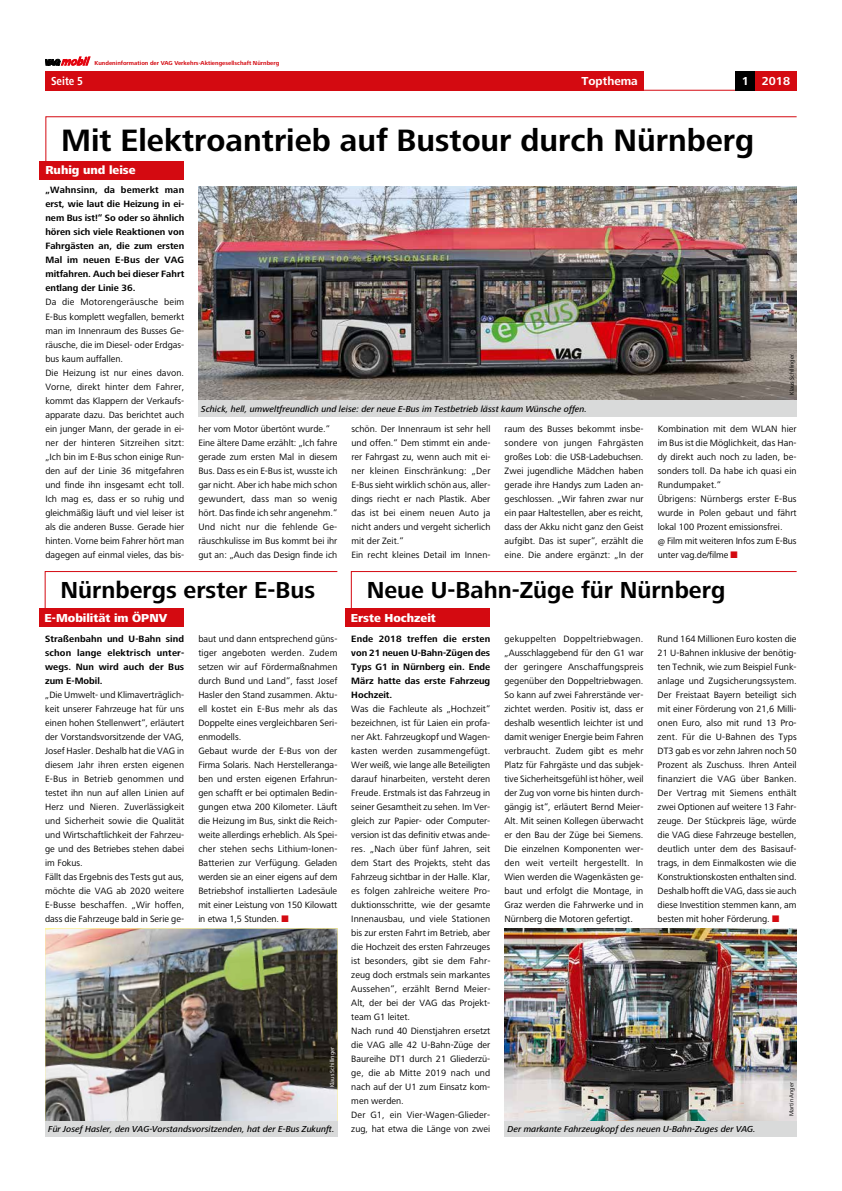
<style>
.page{position:relative;width:842px;height:1191px;background:#fff}
.page>*{position:absolute;margin:0;border:0;box-sizing:border-box;transform-origin:0 0}
.t1{font:700 32px "Frutiger Next LT";color:#000}
.t2{font:700 24px "Frutiger Next LT";color:#000}
.t3{font:800 12px "Frutiger Next LT";color:#fff}
.t4{font:700 12px "Frutiger Next LT";color:#fff}
.t5{font:700 condensed 12px "Frutiger Next LT";color:#fff}
.t6{font:9.5px/14px "Frutiger Next LT";color:#000}
.t7{font:700 9.5px/14px "Frutiger Next LT";color:#000;text-align:justify}
.t8{font:italic 500 9px "Frutiger Next LT";color:#000}
.t9{font:700 6px "Frutiger Next LT";color:#d40a11}
.t10{font:6px "Frutiger Next LT";color:#000}
.t11{font:6px "Frutiger Next LT";color:#fff}
.s1{color:#d40a11}
</style>
<div class="page">
<hr style="left:45px;top:90px;width:752px;height:1px;background:#d40a11">
<div style="left:735px;top:71px;width:62px;height:20px;background:#d40a11"></div>
<div style="left:735px;top:71px;width:20px;height:20px;background:#000"></div>
<svg style="left:45px;top:57px;width:45px;height:8px"></svg>
<div style="left:45px;top:71px;width:598px;height:20px;background:#d40a11"></div>
<div style="left:40px;top:161px;width:144px;height:18px;background:#d40a11"></div>
<svg style="left:45px;top:116px;width:752px;height:45px"></svg>
<img style="left:198px;top:186px;width:599px;height:215px">
<div style="left:198px;top:401px;width:599px;height:16px;background:#d9dada"></div>
<div style="left:345px;top:608px;width:145px;height:19px;background:#d40a11"></div>
<div style="left:39px;top:608px;width:145px;height:19px;background:#d40a11"></div>
<svg style="left:350px;top:571px;width:447px;height:37px"></svg>
<svg style="left:44px;top:571px;width:294px;height:37px"></svg>
<img style="left:505px;top:928px;width:292px;height:193px">
<img style="left:45px;top:928px;width:292px;height:193px">
<div style="left:505px;top:1121px;width:292px;height:16px;background:#d9dada"></div>
<div style="left:45px;top:1121px;width:292px;height:16px;background:#d9dada"></div>
<p class="t9" style="left:95px;top:60px;width:186px">Kundeninformation der VAG Verkehrs-Aktiengesellschaft Nürnberg</p>
<p class="t5" style="left:51px;top:74px;width:34px">Seite 5</p>
<p class="t4" style="left:581px;top:74px;width:58px">Topthema</p>
<p class="t4" style="left:742px;top:74px;width:50px">1 2018</p>
<h1 class="t1" style="left:61px;top:123px;width:694px">Mit Elektroantrieb auf Bustour durch Nürnberg</h1>
<p class="t3" style="left:45px;top:163px;width:92px">Ruhig und leise</p>
<p class="t7" style="left:45px;top:183px;width:140px">„Wahnsinn, da bemerkt man erst, wie laut die Heizung in ei&shy;nem Bus ist!“ So oder so ähnlich hören sich viele Reaktionen von Fahrgästen an, die zum ersten Mal im neuen E-Bus der VAG mitfahren. Auch bei dieser Fahrt entlang der Linie 36.</p>
<p class="t6" style="left:45px;top:295px;width:140px">Da die Motorengeräusche beim<br>E-Bus komplett wegfallen, bemerkt man im Innenraum des Busses Ge&shy;räusche, die im Diesel- oder Erdgas&shy;bus kaum auffallen.<br>Die Heizung ist nur eines davon.<br>Vorne, direkt hinter dem Fahrer, kommt das Klappern der Verkaufs&shy;apparate dazu. Das berichtet auch ein junger Mann, der gerade in ei&shy;ner der hinteren Sitzreihen sitzt: „Ich bin im E-Bus schon einige Run&shy;den auf der Linie 36 mitgefahren und finde ihn insgesamt echt toll.<br>Ich mag es, dass er so ruhig und gleichmäßig läuft und viel leiser ist als die anderen Busse. Gerade hier hinten. Vorne beim Fahrer hört man dagegen auf einmal vieles, das bis-</p>
<p class="t10" style="left:788px;top:395px;width:42px;rotate:-90deg">Klaus Schillinger</p>
<p class="t8" style="left:201px;top:404px;width:387px">Schick, hell, umweltfreundlich und leise: der neue E-Bus im Testbetrieb lässt kaum Wünsche offen.</p>
<p class="t6" style="left:198px;top:421px;width:141px">her vom Motor übertönt wurde.“<br>Eine ältere Dame erzählt: „Ich fahre gerade zum ersten Mal in diesem<br>Bus. Dass es ein E-Bus ist, wusste ich gar nicht. Aber ich habe mich schon gewundert, dass man so wenig hört. Das finde ich sehr angenehm.“<br>Und nicht nur die fehlende Ge&shy;räuschkulisse im Bus kommt bei ihr gut an: „Auch das Design finde ich</p>
<p class="t6" style="left:352px;top:421px;width:140px">schön. Der Innenraum ist sehr hell und offen.“ Dem stimmt ein ande&shy;rer Fahrgast zu, wenn auch mit ei&shy;ner kleinen Einschränkung: „Der<br>E-Bus sieht wirklich schön aus, aller&shy;dings riecht er nach Plastik. Aber das ist bei einem neuen Auto ja nicht anders und vergeht sicherlich mit der Zeit.“<br>Ein recht kleines Detail im Innen-</p>
<p class="t6" style="left:505px;top:421px;width:140px;text-align:justify">raum des Busses bekommt insbe&shy;sondere von jungen Fahrgästen großes Lob: die USB-Ladebuchsen.<br>Zwei jugendliche Mädchen haben gerade ihre Handys zum Laden an&shy;geschlossen. „Wir fahren zwar nur ein paar Haltestellen, aber es reicht, dass der Akku nicht ganz den Geist aufgibt. Das ist super“, erzählt die eine. Die andere ergänzt: „In der</p>
<p class="t6" style="left:658px;top:421px;width:140px">Kombination mit dem WLAN hier im Bus ist die Möglichkeit, das Han&shy;dy direkt auch noch zu laden, be&shy;sonders toll. Da habe ich quasi ein<br>Rundumpaket.“<br>Übrigens: Nürnbergs erster E-Bus wurde in Polen gebaut und fährt lokal 100 Prozent emissionsfrei.<br>@ Film mit weiteren Infos zum E-Bus unter vag.de/filme <span class="s1">■</span></p>
<h2 class="t2" style="left:61px;top:576px;width:256px">Nürnbergs erster E-Bus</h2>
<h2 class="t2" style="left:367px;top:576px;width:360px">Neue U-Bahn-Züge für Nürnberg</h2>
<p class="t3" style="left:45px;top:611px;width:124px">E-Mobilität im ÖPNV</p>
<p class="t3" style="left:351px;top:611px;width:87px">Erste Hochzeit</p>
<p class="t7" style="left:351px;top:631px;width:140px">Ende 2018 treffen die ersten von 21 neuen U-Bahn-Zügen des Typs G1 in Nürnberg ein. Ende März hatte das erste Fahrzeug Hochzeit.</p>
<p class="t6" style="left:351px;top:701px;width:141px">Was die Fachleute als „Hochzeit“ bezeichnen, ist für Laien ein profa&shy;ner Akt. Fahrzeugkopf und Wagen&shy;kasten werden zusammengefügt.<br>Wer weiß, wie lange alle Beteiligten darauf hinarbeiten, versteht deren<br>Freude. Erstmals ist das Fahrzeug in seiner Gesamtheit zu sehen. Im Ver&shy;gleich zur Papier- oder Computer&shy;version ist das definitiv etwas ande&shy;res. „Nach über fünf Jahren, seit dem Start des Projekts, steht das<br>Fahrzeug sichtbar in der Halle. Klar, es folgen zahlreiche weitere Pro&shy;duktionsschritte, wie der gesamte<br>Innenausbau, und viele Stationen bis zur ersten Fahrt im Betrieb, aber die Hochzeit des ersten Fahrzeuges ist besonders, gibt sie dem Fahr&shy;zeug doch erstmals sein markantes<br>Aussehen“, erzählt Bernd Meier-<br>Alt, der bei der VAG das Projekt&shy;team G1 leitet.<br>Nach rund 40 Dienstjahren ersetzt die VAG alle 42 U-Bahn-Züge der<br>Baureihe DT1 durch 21 Gliederzü&shy;ge, die ab Mitte 2019 nach und nach auf der U1 zum Einsatz kom&shy;men werden.<br>Der G1, ein Vier-Wagen-Glieder&shy;zug, hat etwa die Länge von zwei</p>
<p class="t6" style="left:504px;top:631px;width:141px;text-align:justify">gekuppelten Doppeltriebwagen. „Ausschlaggebend für den G1 war der geringere Anschaffungspreis gegenüber den Doppeltriebwagen.<br>So kann auf zwei Fahrerstände ver&shy;zichtet werden. Positiv ist, dass er deshalb wesentlich leichter ist und damit weniger Energie beim Fahren verbraucht. Zudem gibt es mehr Platz für Fahrgäste und das subjek&shy;tive Sicherheitsgefühl ist höher, weil der Zug von vorne bis hinten durch&shy;gängig ist“, erläutert Bernd Meier-Alt. Mit seinen Kollegen überwacht er den Bau der Züge bei Siemens.<br>Die einzelnen Komponenten wer&shy;den weit verteilt hergestellt. In Wien werden die Wagenkästen ge&shy;baut und erfolgt die Montage, in Graz werden die Fahrwerke und in Nürnberg die Motoren gefertigt.</p>
<p class="t6" style="left:658px;top:631px;width:141px;text-align:justify">Rund 164 Millionen Euro kosten die 21 U-Bahnen inklusive der benötig&shy;ten Technik, wie zum Beispiel Funk&shy;anlage und Zugsicherungssystem.<br>Der Freistaat Bayern beteiligt sich mit einer Förderung von 21,6 Milli&shy;onen Euro, also mit rund 13 Pro&shy;zent. Für die U-Bahnen des Typs DT3 gab es vor zehn Jahren noch 50<br>Prozent als Zuschuss. Ihren Anteil finanziert die VAG über Banken.<br>Der Vertrag mit Siemens enthält zwei Optionen auf weitere 13 Fahr&shy;zeuge. Der Stückpreis läge, würde die VAG diese Fahrzeuge bestellen, deutlich unter dem des Basisauf&shy;trags, in dem Einmalkosten wie die Konstruktionskosten enthalten sind.<br>Deshalb hofft die VAG, dass sie auch diese Investition stemmen kann, am besten mit hoher Förderung. <span class="s1">■</span></p>
<p class="t7" style="left:45px;top:631px;width:141px">Straßenbahn und U-Bahn sind schon lange elektrisch unter&shy;wegs. Nun wird auch der Bus zum E-Mobil.</p>
<p class="t6" style="left:45px;top:687px;width:141px">„Die Umwelt- und Klimaverträglich&shy;keit unserer Fahrzeuge hat für uns einen hohen Stellenwert“, erläutert der Vorstandsvorsitzende der VAG,<br>Josef Hasler. Deshalb hat die VAG in diesem Jahr ihren ersten eigenen<br>E-Bus in Betrieb genommen und testet ihn nun auf allen Linien auf<br>Herz und Nieren. Zuverlässigkeit und Sicherheit sowie die Qualität und Wirtschaftlichkeit der Fahrzeu&shy;ge und des Betriebes stehen dabei im Fokus.<br>Fällt das Ergebnis des Tests gut aus, möchte die VAG ab 2020 weitere<br>E-Busse beschaffen. „Wir hoffen, dass die Fahrzeuge bald in Serie ge-</p>
<p class="t6" style="left:198px;top:631px;width:141px">baut und dann entsprechend güns&shy;tiger angeboten werden. Zudem setzen wir auf Fördermaßnahmen durch Bund und Land“, fasst Josef<br>Hasler den Stand zusammen. Aktu&shy;ell kostet ein E-Bus mehr als das<br>Doppelte eines vergleichbaren Seri&shy;enmodells.<br>Gebaut wurde der E-Bus von der<br>Firma Solaris. Nach Herstelleranga&shy;ben und ersten eigenen Erfahrun&shy;gen schafft er bei optimalen Bedin&shy;gungen etwa 200 Kilometer. Läuft die Heizung im Bus, sinkt die Reich&shy;weite allerdings erheblich. Als Spei&shy;cher stehen sechs Lithium-Ionen-<br>Batterien zur Verfügung. Geladen werden sie an einer eigens auf dem<br>Betriebshof installierten Ladesäule mit einer Leistung von 150 Kilowatt in etwa 1,5 Stunden. <span class="s1">■</span></p>
<p class="t11" style="left:329px;top:1087px;width:42px;rotate:-90deg">Klaus Schillinger</p>
<p class="t10" style="left:788px;top:1115px;width:35px;rotate:-90deg">Martin Anger</p>
<p class="t8" style="left:48px;top:1124px;width:288px">Für Josef Hasler, den VAG-Vorstandsvorsitzenden, hat der E-Bus Zukunft.</p>
<p class="t8" style="left:507px;top:1124px;width:250px">Der markante Fahrzeugkopf des neuen U-Bahn-Zuges der VAG.</p>
</div>
